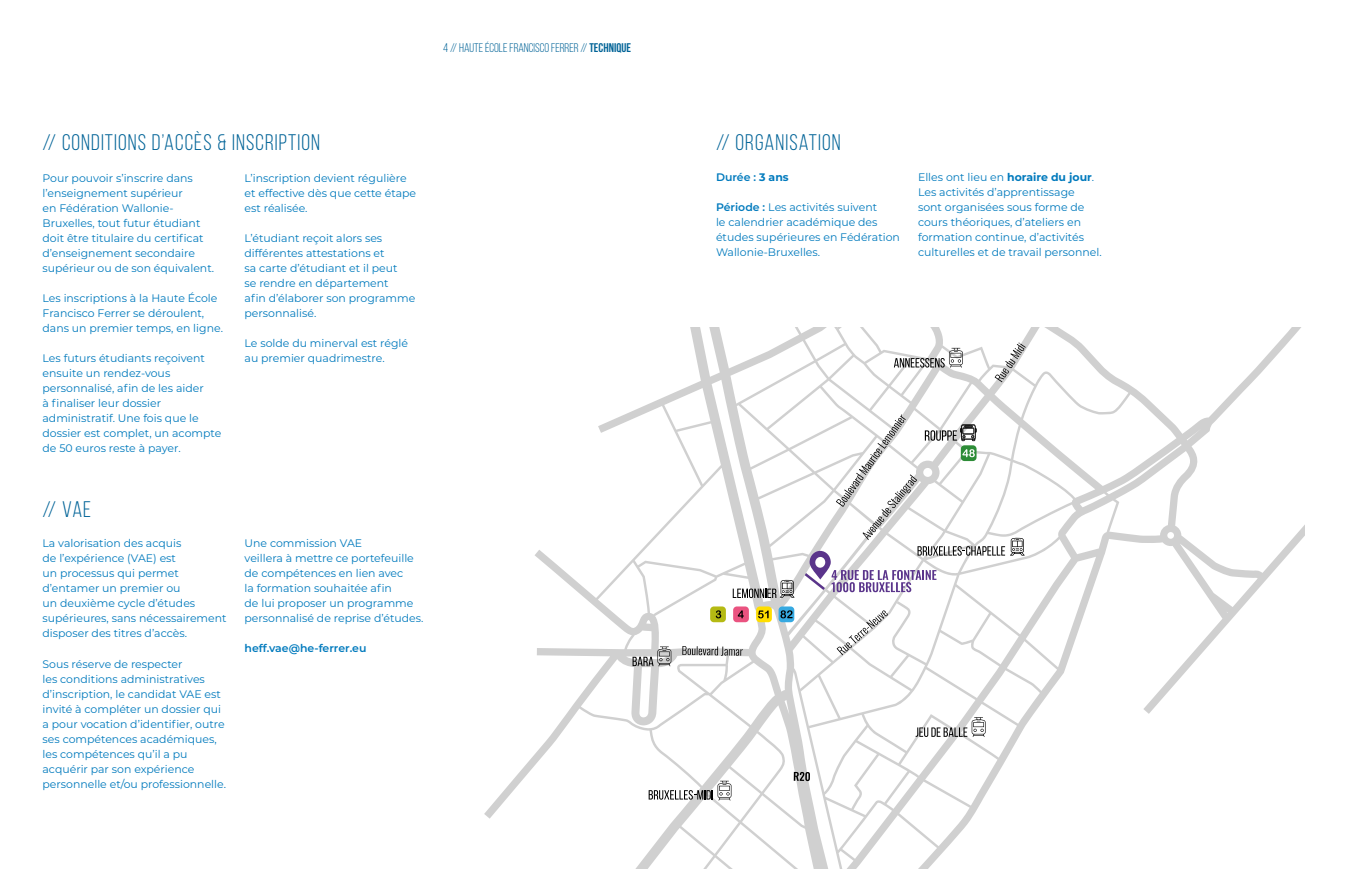
<style>
.page{position:relative;width:1347px;height:869px;background:#fff}
.page>*{position:absolute;margin:0;border:0;box-sizing:border-box;transform-origin:0 0}
.t1{font:22.5px "Bebas Neue";letter-spacing:.05em;color:#006397}
.t2{font:12.5px "Bebas Neue";color:#006397}
.t3{font:10.88px/15px "Montserrat";color:#007abd}
.t4{font:600 10.88px "Montserrat";color:#007abd}
.s1{font-weight:700}
.s2{font-weight:600}
</style>
<div class="page">
<svg style="left:484px;top:327px;width:820px;height:541px"></svg>
<svg style="left:994px;top:342px;width:31px;height:40px"></svg>
<svg style="left:682px;top:645px;width:61px;height:10px"></svg>
<svg style="left:793px;top:771px;width:17px;height:9px"></svg>
<svg style="left:894px;top:348px;width:68px;height:19px"></svg>
<svg style="left:648px;top:780px;width:83px;height:20px"></svg>
<svg style="left:632px;top:646px;width:39px;height:20px"></svg>
<svg style="left:915px;top:717px;width:70px;height:19px"></svg>
<svg style="left:732px;top:579px;width:62px;height:18px"></svg>
<svg style="left:804px;top:414px;width:220px;height:178px"></svg>
<svg style="left:836px;top:598px;width:92px;height:82px"></svg>
<div style="left:710px;top:606px;width:16px;height:16px;background:#b5ba13;border-radius:4px"></div>
<div style="left:733px;top:606px;width:16px;height:16px;background:#ea5380;border-radius:4px"></div>
<div style="left:756px;top:606px;width:16px;height:16px;background:#ffde00;border-radius:4px"></div>
<svg style="left:716px;top:610px;width:5px;height:8px"></svg>
<svg style="left:737px;top:610px;width:7px;height:8px"></svg>
<svg style="left:758px;top:610px;width:10px;height:8px"></svg>
<svg style="left:778px;top:606px;width:16px;height:16px"></svg>
<svg style="left:780px;top:610px;width:12px;height:8px"></svg>
<p class="t2" style="left:443px;top:41px;width:189px">4 // HAUTE ÉCOLE FRANCISCO FERRER // <span class="s1">TECHNIQUE</span></p>
<h1 class="t1" style="left:43px;top:130px;width:279px">// CONDITIONS D’ACCÈS &amp; INSCRIPTION</h1>
<p class="t3" style="left:43px;top:170px;width:173px">Pour pouvoir s’inscrire dans l’enseignement supérieur<br>en Fédération Wallonie-<br>Bruxelles, tout futur étudiant doit être titulaire du certificat d’enseignement secondaire supérieur ou de son équivalent.</p>
<p class="t3" style="left:43px;top:290px;width:182px">Les inscriptions à la Haute École<br>Francisco Ferrer se déroulent, dans un premier temps, en ligne.</p>
<p class="t3" style="left:43px;top:350px;width:180px">Les futurs étudiants reçoivent ensuite un rendez-vous personnalisé, afin de les aider<br>à finaliser leur dossier administratif. Une fois que le dossier est complet, un acompte de 50 euros reste à payer.</p>
<p class="t3" style="left:244px;top:170px;width:173px">L’inscription devient régulière et effective dès que cette étape est réalisée.</p>
<p class="t3" style="left:244px;top:230px;width:172px">L’étudiant reçoit alors ses différentes attestations et<br>sa carte d’étudiant et il peut<br>se rendre en département<br>afin d’élaborer son programme personnalisé.</p>
<p class="t3" style="left:244px;top:335px;width:165px">Le solde du minerval est réglé au premier quadrimestre.</p>
<h1 class="t1" style="left:43px;top:497px;width:50px">// VAE</h1>
<p class="t3" style="left:43px;top:535px;width:186px">La valorisation des acquis<br>de l’expérience (VAE) est<br>un processus qui permet d’entamer un premier ou<br>un deuxième cycle d’études supérieures, sans nécessairement disposer des titres d’accès.</p>
<p class="t3" style="left:43px;top:655px;width:185px">Sous réserve de respecter<br>les conditions administratives d’inscription, le candidat VAE est invité à compléter un dossier qui a pour vocation d’identifier, outre ses compétences académiques, les compétences qu’il a pu acquérir par son expérience personnelle et/ou professionnelle.</p>
<p class="t3" style="left:244px;top:535px;width:180px">Une commission VAE<br>veillera à mettre ce portefeuille de compétences en lien avec<br>la formation souhaitée afin<br>de lui proposer un programme personnalisé de reprise d’études.</p>
<p class="t4" style="left:244px;top:640px;width:123px">heff.vae@he-ferrer.eu</p>
<h1 class="t1" style="left:716px;top:130px;width:126px">// ORGANISATION</h1>
<p class="t4" style="left:716px;top:169px;width:74px">Durée : <span class="s1">3 ans</span></p>
<p class="t3" style="left:716px;top:199px;width:185px"><span class="s2">Période :</span> Les activités suivent<br>le calendrier académique des études supérieures en Fédération<br>Wallonie-Bruxelles.</p>
<p class="t3" style="left:918px;top:169px;width:185px">Elles ont lieu en <span class="s1">horaire du jour</span>.<br>Les activités d’apprentissage<br>sont organisées sous forme de cours théoriques, d’ateliers en formation continue, d’activités culturelles et de travail personnel.</p>
</div>
